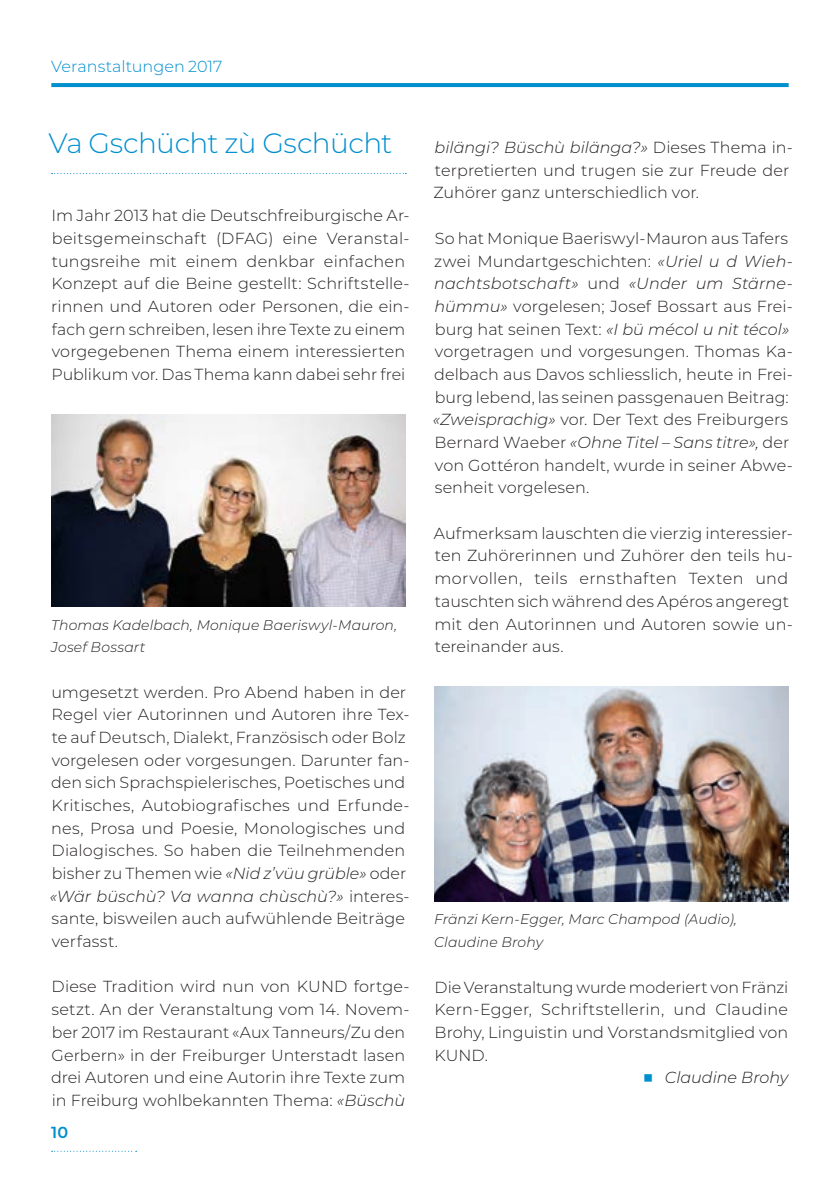
<style>
.page{position:relative;width:840px;height:1191px;background:#fff}
.page>*{position:absolute;margin:0;border:0;box-sizing:border-box;transform-origin:0 0}
.t1{font:300 28px "Montserrat";letter-spacing:-.025em;color:#008fce}
.t2{font:300 16px/22.6px "Montserrat";letter-spacing:.005em;color:#231f20}
.t3{font:300 16px "Montserrat";letter-spacing:.005em;color:#008fce}
.t4{font:italic 300 16px "Montserrat";color:#231f20}
.t5{font:600 16px "Montserrat";color:#008fce}
.t6{font:italic 300 14px/22.6px "Montserrat";letter-spacing:.005em;color:#231f20}
.s1{font-style:italic}
.s2{font-weight:400;font-size:19.2px;color:#008fce}
</style>
<div class="page">
<svg style="left:51px;top:83px;width:737px;height:4px;background:#0490ce"></svg>
<svg style="left:52px;top:1150px;width:85px;height:1px"></svg>
<svg style="left:52px;top:173px;width:354px;height:1px"></svg>
<img style="left:434px;top:686px;width:354px;height:215px">
<img style="left:51px;top:414px;width:354px;height:193px">
<p class="t3" style="left:51px;top:56px;width:173px">Veranstaltungen 2017</p>
<h1 class="t1" style="left:48px;top:124px;width:345px">Va Gschücht zù Gschücht</h1>
<p class="t2" style="left:51px;top:204px;width:360px">Im Jahr 2013 hat die Deutschfreiburgische Ar&shy;beitsgemeinschaft (DFAG) eine Veranstal&shy;tungsreihe mit einem denkbar einfachen Konzept auf die Beine gestellt: Schriftstelle&shy;rinnen und Autoren oder Personen, die ein&shy;fach gern schreiben, lesen ihre Texte zu einem vorgegebenen Thema einem interessierten Publikum vor. Das Thema kann dabei sehr frei</p>
<p class="t6" style="left:51px;top:613px;width:347px">Thomas Kadelbach, Monique Baeriswyl-Mauron,<br>Josef Bossart</p>
<p class="t2" style="left:50px;top:680px;width:361px">umgesetzt werden. Pro Abend haben in der Regel vier Autorinnen und Autoren ihre Tex&shy;te auf Deutsch, Dialekt, Französisch oder Bolz vorgelesen oder vorgesungen. Darunter fan&shy;den sich Sprachspielerisches, Poetisches und Kritisches, Autobiografisches und Erfunde&shy;nes, Prosa und Poesie, Monologisches und Dialogisches. So haben die Teilnehmenden bisher zu Themen wie <span class="s1">«Nid z’vüu grüble»</span> oder <span class="s1">«Wär büschù? Va wanna chùschù?»</span> interes&shy;sante, bisweilen auch aufwühlende Beiträge verfasst.</p>
<p class="t2" style="left:51px;top:975px;width:360px">Diese Tradition wird nun von KUND fortge&shy;setzt. An der Veranstaltung vom 14. Novem&shy;ber 2017 im Restaurant «Aux Tanneurs/Zu den Gerbern» in der Freiburger Unterstadt lasen drei Autoren und eine Autorin ihre Texte zum in Freiburg wohlbekannten Thema: <span class="s1">«Büschù</span></p>
<p class="t5" style="left:51px;top:1121px;width:19px">10</p>
<p class="t2" style="left:433px;top:136px;width:360px"><span class="s1">bilängi? Büschù bilänga?»</span> Dieses Thema in&shy;terpretierten und trugen sie zur Freude der<br>Zuhörer ganz unterschiedlich vor.</p>
<p class="t2" style="left:432px;top:226px;width:361px">So hat Monique Baeriswyl-Mauron aus Tafers zwei Mundartgeschichten: <span class="s1">«Uriel u d Wieh&shy;nachtsbotschaft»</span> und <span class="s1">«Under um Stärne&shy;hümmu»</span> vorgelesen; Josef Bossart aus Frei&shy;burg hat seinen Text: <span class="s1">«I bü mécol u nit técol» </span>vorgetragen und vorgesungen. Thomas Ka&shy;delbach aus Davos schliesslich, heute in Frei&shy;burg lebend, las seinen passgenauen Beitrag: <span class="s1">«Zweisprachig»</span> vor. Der Text des Freiburgers Bernard Waeber <span class="s1">«Ohne Titel – Sans titre»,</span> der von Gottéron handelt, wurde in seiner Abwe&shy;senheit vorgelesen.</p>
<p class="t2" style="left:433px;top:521px;width:360px">Aufmerksam lauschten die vierzig interessier&shy;ten Zuhörerinnen und Zuhörer den teils hu&shy;morvollen, teils ernsthaften Texten und tauschten sich während des Apéros angeregt mit den Autorinnen und Autoren sowie un&shy;tereinander aus.</p>
<p class="t6" style="left:434px;top:907px;width:304px">Fränzi Kern-Egger, Marc Champod (Audio),<br>Claudine Brohy</p>
<p class="t2" style="left:434px;top:975px;width:355px;text-align:justify">Die Veranstaltung wurde moderiert von Fränzi Kern-Egger, Schriftstellerin, und Claudine Brohy, Linguistin und Vorstandsmitglied von KUND.</p>
<p class="t4" style="left:642px;top:1066px;width:147px"><span class="s2">■</span> Claudine Brohy</p>
</div>
